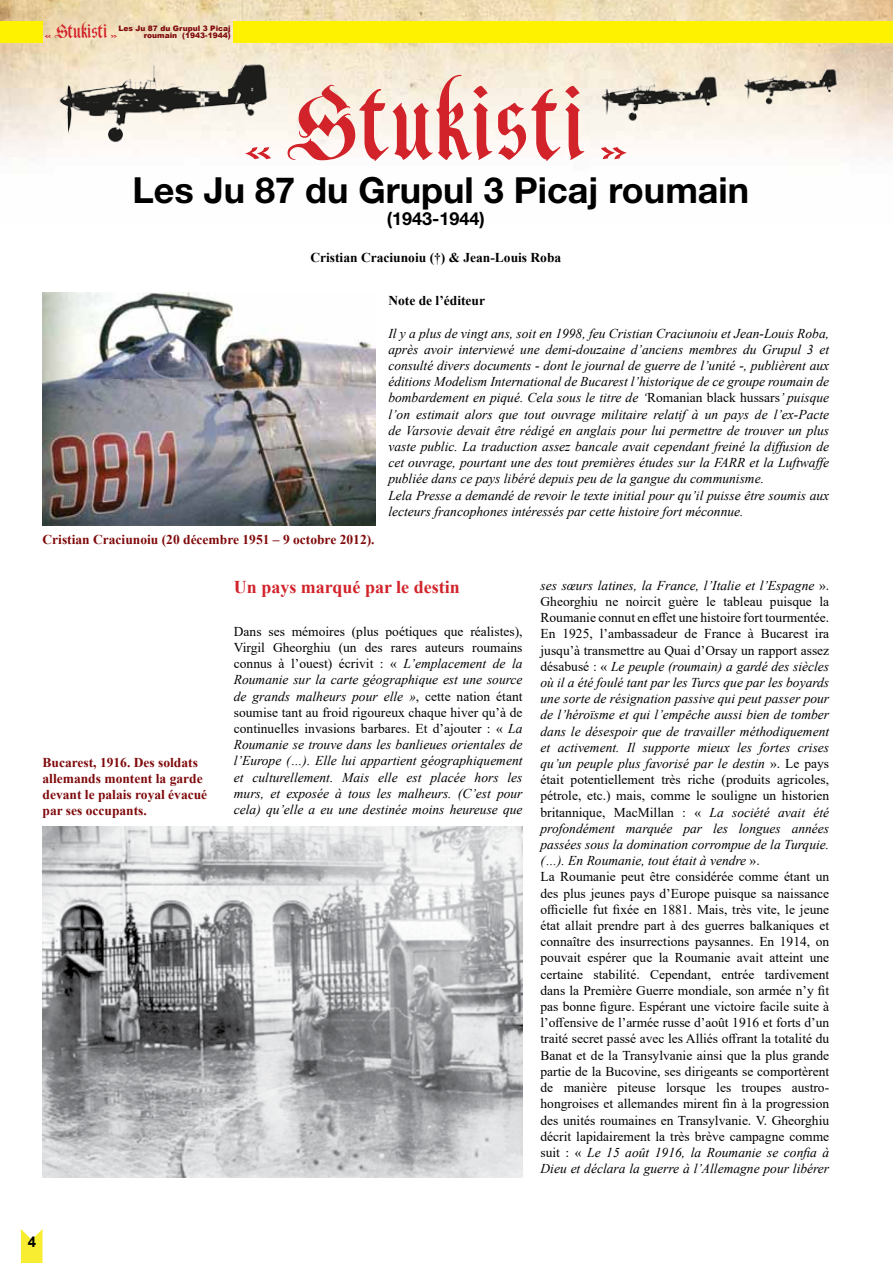
<style>
.page{position:relative;width:893px;height:1263px;background:#fff}
.page>*{position:absolute;margin:0;border:0;box-sizing:border-box;transform-origin:0 0}
.t1{font:120px "Black Knight FLF";color:#d2232a}
.t2{font:54px "Black Knight FLF";color:#d2232a}
.t3{font:700 36px "Helvetica Neue";color:#000}
.t4{font:22.5px "Black Knight FLF";letter-spacing:-.02em;color:#d2232a}
.t5{font:700 18px "Times New Roman";color:#d2232a}
.t6{font:700 18px "Helvetica Neue";color:#000}
.t7{font:700 15px "Arial";color:#000}
.t8{font:13.5px/16.2px "Times New Roman";color:#000}
.t9{font:italic 13.5px/16.2px "Times New Roman";color:#000}
.t10{font:700 13.5px/16.2px "Times New Roman";color:#7f090b}
.t11{font:700 13.5px "Times New Roman";color:#000}
.t12{font:900 7.5px/7.5px "Arial";color:#7f090b;text-align:right}
.s1{font-size:13.5px}
.s2{font-style:normal}
.s3{font-style:italic}
</style>
<div class="page">
<img style="left:0;top:0;width:893px;height:157px">
<svg style="left:21px;top:1229px;width:22px;height:34px"></svg>
<div style="left:0;top:21px;width:43px;height:22px;background:#fff200"></div>
<div style="left:234px;top:21px;width:659px;height:22px;background:#fff200"></div>
<img style="left:43px;top:293px;width:332px;height:232px">
<img style="left:43px;top:827px;width:479px;height:351px">
<img style="left:55px;top:60px;width:217px;height:86px">
<img style="left:600px;top:75px;width:119px;height:47px">
<img style="left:743px;top:68px;width:95px;height:37px">
<h3 class="t4" style="left:45px;top:20px;width:74px"><span class="s1">«</span> Stukisti <span class="s1">»</span></h3>
<p class="t12" style="left:119px;top:24px;width:114px">Les Ju 87 du Grupul 3 Picaj roumain (1943-1944)</p>
<h1 class="t1" style="left:287px;top:64px;width:299px">Stukisti</h1>
<h2 class="t2" style="left:597px;top:117px;width:32px">»</h2>
<h3 class="t3" style="left:132px;top:168px;width:618px">Les Ju 87 du Grupul 3 Picaj roumain</h3>
<h3 class="t6" style="left:387px;top:207px;width:100px">(1943-1944)</h3>
<p class="t11" style="left:310px;top:248px;width:252px">Cristian Craciunoiu (†) &amp; Jean-Louis Roba</p>
<p class="t11" style="left:388px;top:291px;width:98px">Note de l’éditeur</p>
<p class="t9" style="left:388px;top:325px;width:442px">Il y a plus de vingt ans, soit en 1998, feu Cristian Craciunoiu et Jean-Louis Roba, après avoir interviewé une demi-douzaine d’anciens membres du Grupul 3 et consulté divers documents - dont le journal de guerre de l’unité -, publièrent aux éditions Modelism International de Bucarest l’historique de ce groupe roumain de bombardement en piqué. Cela sous le titre de ‘<span class="s2">Romanian black hussars</span>’ puisque l’on estimait alors que tout ouvrage militaire relatif à un pays de l’ex-Pacte de Varsovie devait être rédigé en anglais pour lui permettre de trouver un plus vaste public. La traduction assez bancale avait cependant freiné la diffusion de cet ouvrage, pourtant une des tout premières études sur la FARR et la Luftwaffe publiée dans ce pays libéré depuis peu de la gangue du communisme.<br>Lela Presse a demandé de revoir le texte initial pour qu’il puisse être soumis aux lecteurs francophones intéressés par cette histoire fort méconnue.</p>
<p class="t10" style="left:43px;top:531px;width:334px">Cristian Craciunoiu (20 décembre 1951 – 9 octobre 2012).</p>
<h3 class="t5" style="left:234px;top:574px;width:227px">Un pays marqué par le destin</h3>
<p class="t9" style="left:234px;top:623px;width:290px;text-align:justify"><span class="s2">Dans ses mémoires (plus poétiques que réalistes), Virgil Gheorghiu (un des rares auteurs roumains connus à l’ouest) écrivit : «</span> L’emplacement de la Roumanie sur la carte géographique est une source de grands malheurs pour elle »<span class="s2">, cette nation étant soumise tant au froid rigoureux chaque hiver qu’à de continuelles invasions barbares. Et d’ajouter : «</span> La Roumanie se trouve dans les banlieues orientales de l’Europe (…). Elle lui appartient géographiquement et culturellement. Mais elle est placée hors les murs, et exposée à tous les malheurs. (C’est pour cela) qu’elle a eu une destinée moins heureuse que</p>
<h2 class="t2" style="left:245px;top:117px;width:32px">«</h2>
<p class="t8" style="left:541px;top:577px;width:290px"><span class="s3">ses sœurs latines, la France, l’Italie et l’Espagne</span> ».<br>Gheorghiu ne noircit guère le tableau puisque la Roumanie connut en effet une histoire fort tourmentée.<br>En 1925, l’ambassadeur de France à Bucarest ira jusqu’à transmettre au Quai d’Orsay un rapport assez désabusé : « <span class="s3">Le peuple (roumain) a gardé des siècles où il a été foulé tant par les Turcs que par les boyards une sorte de résignation passive qui peut passer pour de l’héroïsme et qui l’empêche aussi bien de tomber dans le désespoir que de travailler méthodiquement et activement. Il supporte mieux les fortes crises qu’un peuple plus favorisé par le destin</span> ». Le pays était potentiellement très riche (produits agricoles, pétrole, etc.) mais, comme le souligne un historien britannique, MacMillan : « <span class="s3">La société avait été profondément marquée par les longues années passées sous la domination corrompue de la Turquie. (…). En Roumanie, tout était à vendre</span> ».<br>La Roumanie peut être considérée comme étant un des plus jeunes pays d’Europe puisque sa naissance officielle fut fixée en 1881. Mais, très vite, le jeune état allait prendre part à des guerres balkaniques et connaître des insurrections paysannes. En 1914, on pouvait espérer que la Roumanie avait atteint une certaine stabilité. Cependant, entrée tardivement dans la Première Guerre mondiale, son armée n’y fit pas bonne figure. Espérant une victoire facile suite à l’offensive de l’armée russe d’août 1916 et forts d’un traité secret passé avec les Alliés offrant la totalité du Banat et de la Transylvanie ainsi que la plus grande partie de la Bucovine, ses dirigeants se comportèrent de manière piteuse lorsque les troupes austro&shy;hongroises et allemandes mirent fin à la progression des unités roumaines en Transylvanie. V. Gheorghiu décrit lapidairement la très brève campagne comme suit : « <span class="s3">Le 15 août 1916, la Roumanie se confia à Dieu et déclara la guerre à l’Allemagne pour libérer</span></p>
<p class="t10" style="left:43px;top:754px;width:166px">Bucarest, 1916. Des soldats allemands montent la garde devant le palais royal évacué par ses occupants.</p>
<p class="t7" style="left:28px;top:1231px;width:10px">4</p>
</div>
